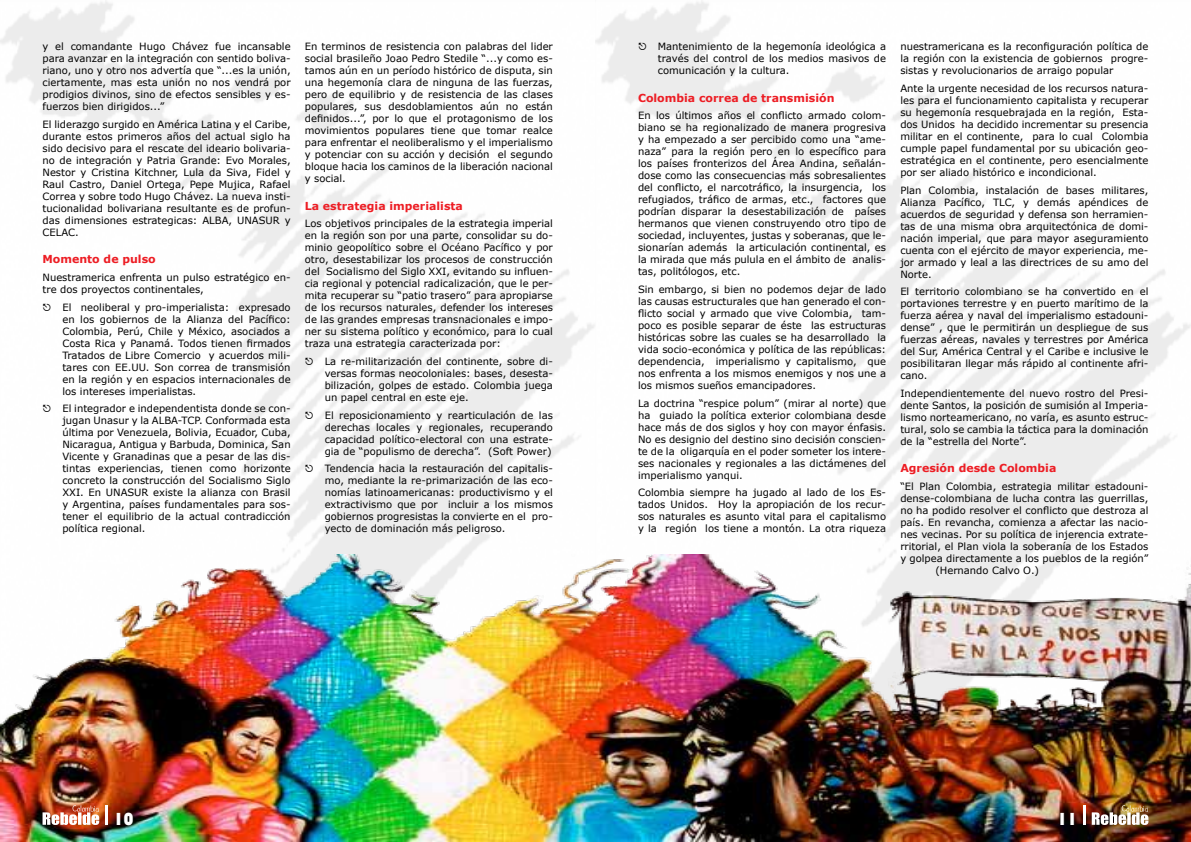
<style>
.page{position:relative;width:1191px;height:842px;background:#fff}
.page>*{position:absolute;margin:0;border:0;box-sizing:border-box;transform-origin:0 0}
.t1{font:18px "Bauhaus 93";color:#fff}
.t2{font:700 11px "Verdana";color:#ed1d24}
.t3{font:10px/12px "Verdana";color:#000;text-align:justify}
</style>
<div class="page">
<img style="left:0;top:554px;width:1191px;height:288px">
<hr style="left:105px;top:805px;width:3px;height:20px;background:#fff">
<svg style="left:43px;top:805px;width:56px;height:20px"></svg>
<hr style="left:1083px;top:805px;width:3px;height:20px;background:#fff">
<svg style="left:1091px;top:805px;width:57px;height:20px"></svg>
<svg style="left:306px;top:358px;width:7px;height:7px"></svg>
<svg style="left:306px;top:411px;width:7px;height:6px"></svg>
<svg style="left:639px;top:43px;width:7px;height:7px"></svg>
<p class="t3" style="left:43px;top:40px;width:250px">y el comandante Hugo Chávez fue incansable para avanzar en la integración con sentido boliva&shy;riano, uno y otro nos advertía que “...es la unión, ciertamente, mas esta unión no nos vendrá por prodigios divinos, sino de efectos sensibles y es&shy;fuerzos bien dirigidos...”</p>
<p class="t3" style="left:43px;top:118px;width:250px">El liderazgo surgido en América Latina y el Caribe, durante estos primeros años del actual siglo ha sido decisivo para el rescate del ideario bolivaria&shy;no de integración y Patria Grande: Evo Morales, Nestor y Cristina Kitchner, Lula da Siva, Fidel y Raul Castro, Daniel Ortega, Pepe Mujica, Rafael Correa y sobre todo Hugo Chávez. La nueva insti&shy;tucionalidad bolivariana resultante es de profun&shy;das dimensiones estrategicas: ALBA, UNASUR y CELAC.</p>
<p class="t2" style="left:43px;top:251px;width:115px">Momento de pulso</p>
<p class="t3" style="left:43px;top:271px;width:250px">Nuestramerica enfrenta un pulso estratégico en&shy;tre dos proyectos continentales,</p>
<p class="t3" style="left:62px;top:301px;width:230px">El neoliberal y pro-imperialista: expresado en los gobiernos de la Alianza del Pacífico:<br>Colombia, Perú, Chile y México, asociados a Costa Rica y Panamá. Todos tienen firmados Tratados de Libre Comercio y acuerdos mili&shy;tares con EE.UU. Son correa de transmisión en la región y en espacios internacionales de los intereses imperialistas.</p>
<p class="t3" style="left:62px;top:402px;width:230px">El integrador e independentista donde se con&shy;jugan Unasur y la ALBA-TCP. Conformada esta última por Venezuela, Bolivia, Ecuador, Cuba, Nicaragua, Antigua y Barbuda, Dominica, San Vicente y Granadinas que a pesar de las dis&shy;tintas experiencias, tienen como horizonte concreto la construcción del Socialismo Siglo XXI. En UNASUR existe la alianza con Brasil y Argentina, países fundamentales para sos&shy;tener el equilibrio de la actual contradicción política regional.</p>
<p class="t3" style="left:305px;top:40px;width:250px">En terminos de resistencia con palabras del lider social brasileño Joao Pedro Stedile “...y como es&shy;tamos aún en un período histórico de disputa, sin una hegemonía clara de ninguna de las fuerzas, pero de equilibrio y de resistencia de las clases populares, sus desdoblamientos aún no están definidos...”, por lo que el protagonismo de los movimientos populares tiene que tomar realce para enfrentar el neoliberalismo y el imperialismo y potenciar con su acción y decisión el segundo bloque hacia los caminos de la liberación nacional y social.</p>
<p class="t2" style="left:305px;top:198px;width:160px">La estrategia imperialista</p>
<p class="t3" style="left:305px;top:217px;width:250px">Los objetivos principales de la estrategia imperial en la región son por una parte, consolidar su do&shy;minio geopolítico sobre el Océano Pacífico y por otro, desestabilizar los procesos de construcción del Socialismo del Siglo XXI, evitando su influen&shy;cia regional y potencial radicalización, que le per&shy;mita recuperar su “patio trasero” para apropiarse de los recursos naturales, defender los intereses de las grandes empresas transnacionales e impo&shy;ner su sistema político y económico, para lo cual traza una estrategia caracterizada por:</p>
<p class="t3" style="left:325px;top:355px;width:230px">La re-militarización del continente, sobre di&shy;versas formas neocoloniales: bases, desesta&shy;bilización, golpes de estado. Colombia juega un papel central en este eje.</p>
<p class="t3" style="left:325px;top:409px;width:230px">El reposicionamiento y rearticulación de las derechas locales y regionales, recuperando capacidad político-electoral con una estrate&shy;gia de “populismo de derecha”. (Soft Power)</p>
<p class="t3" style="left:325px;top:462px;width:230px">Tendencia hacia la restauración del capitalis&shy;mo, mediante la re-primarización de las eco&shy;nomías latinoamericanas: productivismo y el extractivismo que por incluir a los mismos gobiernos progresistas la convierte en el pro&shy;yecto de dominación más peligroso.</p>
<p class="t3" style="left:658px;top:40px;width:230px">Mantenimiento de la hegemonía ideológica a través del control de los medios masivos de comunicación y la cultura.</p>
<p class="t2" style="left:638px;top:90px;width:198px">Colombia correa de transmisión</p>
<p class="t3" style="left:638px;top:109px;width:250px">En los últimos años el conflicto armado colom&shy;biano se ha regionalizado de manera progresiva y ha empezado a ser percibido como una “ame&shy;naza” para la región pero en lo específico para los países fronterizos del Área Andina, señalán&shy;dose como las consecuencias más sobresalientes del conflicto, el narcotráfico, la insurgencia, los refugiados, tráfico de armas, etc., factores que podrían disparar la desestabilización de países hermanos que vienen construyendo otro tipo de sociedad, incluyentes, justas y soberanas, que le&shy;sionarían además la articulación continental, es la mirada que más pulula en el ámbito de analis&shy;tas, politólogos, etc.</p>
<p class="t3" style="left:638px;top:283px;width:250px">Sin embargo, si bien no podemos dejar de lado las causas estructurales que han generado el con&shy;flicto social y armado que vive Colombia, tam&shy;poco es posible separar de éste las estructuras históricas sobre las cuales se ha desarrollado la vida socio-económica y política de las repúblicas: dependencia, imperialismo y capitalismo, que nos enfrenta a los mismos enemigos y nos une a los mismos sueños emancipadores.</p>
<p class="t3" style="left:638px;top:397px;width:250px">La doctrina “respice polum” (mirar al norte) que ha guiado la política exterior colombiana desde hace más de dos siglos y hoy con mayor énfasis.<br>No es designio del destino sino decisión conscien&shy;te de la oligarquía en el poder someter los intere&shy;ses nacionales y regionales a las dictámenes del imperialismo yanqui.</p>
<p class="t3" style="left:638px;top:486px;width:250px">Colombia siempre ha jugado al lado de los Es&shy;tados Unidos. Hoy la apropiación de los recur&shy;sos naturales es asunto vital para el capitalismo y la región los tiene a montón. La otra riqueza</p>
<p class="t3" style="left:900px;top:40px;width:250px">nuestramericana es la reconfiguración política de la región con la existencia de gobiernos progre&shy;sistas y revolucionarios de arraigo popular</p>
<p class="t3" style="left:900px;top:82px;width:250px">Ante la urgente necesidad de los recursos natura&shy;les para el funcionamiento capitalista y recuperar su hegemonía resquebrajada en la región, Esta&shy;dos Unidos ha decidido incrementar su presencia militar en el continente, para lo cual Colombia cumple papel fundamental por su ubicación geo&shy;estratégica en el continente, pero esencialmente por ser aliado histórico e incondicional.</p>
<p class="t3" style="left:900px;top:184px;width:250px">Plan Colombia, instalación de bases militares, Alianza Pacífico, TLC, y demás apéndices de acuerdos de seguridad y defensa son herramien&shy;tas de una misma obra arquitectónica de domi&shy;nación imperial, que para mayor aseguramiento cuenta con el ejército de mayor experiencia, me&shy;jor armado y leal a las directrices de su amo del Norte.</p>
<p class="t3" style="left:900px;top:285px;width:250px">El territorio colombiano se ha convertido en el portaviones terrestre y en puerto marítimo de la fuerza aérea y naval del imperialismo estadouni&shy;dense” , que le permitirán un despliegue de sus fuerzas aéreas, navales y terrestres por América del Sur, América Central y el Caribe e inclusive le posibilitaran llegar más rápido al continente afri&shy;cano.</p>
<p class="t3" style="left:900px;top:387px;width:250px">Independientemente del nuevo rostro del Presi&shy;dente Santos, la posición de sumisión al Imperia&shy;lismo norteamericano, no varía, es asunto estruc&shy;tural, solo se cambia la táctica para la dominación de la “estrella del Norte”.</p>
<p class="t2" style="left:900px;top:460px;width:157px">Agresión desde Colombia</p>
<p class="t3" style="left:900px;top:480px;width:249px">“El Plan Colombia, estrategia militar estadouni-</p>
<p class="t3" style="left:900px;top:492px;width:250px">dense-colombiana de lucha contra las guerrillas,</p>
<p class="t3" style="left:900px;top:504px;width:249px">no ha podido resolver el conflicto que destroza al</p>
<p class="t3" style="left:900px;top:516px;width:250px">país. En revancha, comienza a afectar las nacio-</p>
<p class="t3" style="left:900px;top:528px;width:249px">nes vecinas. Por su política de injerencia extrate-</p>
<p class="t3" style="left:900px;top:540px;width:250px">rritorial, el Plan viola la soberanía de los Estados</p>
<p class="t3" style="left:900px;top:552px;width:250px">y golpea directamente a los pueblos de la región”</p>
<p class="t3" style="left:935px;top:564px;width:105px">(Hernando Calvo O.)</p>
<h1 class="t1" style="left:113px;top:809px;width:22px">10</h1>
<h1 class="t1" style="left:1057px;top:809px;width:22px">11</h1>
</div>
